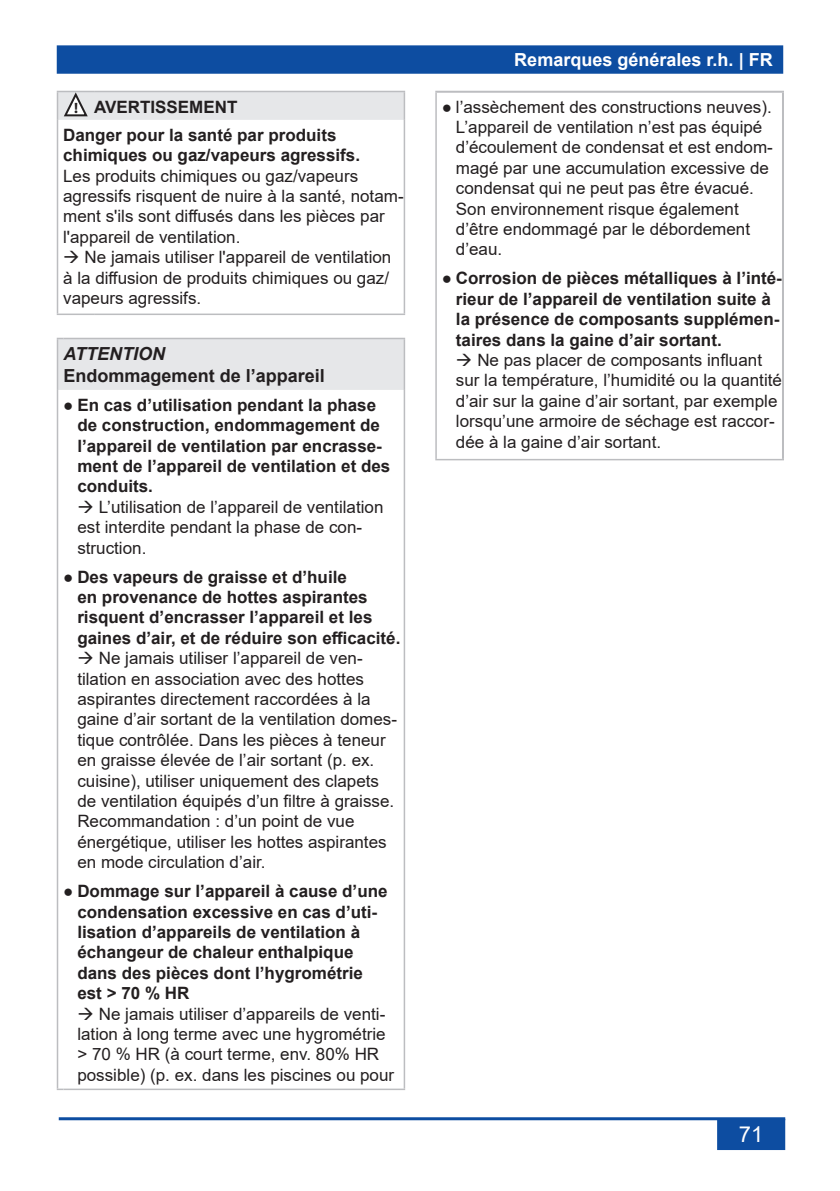
<style>
.page{position:relative;width:840px;height:1191px;background:#fff}
.page>*{position:absolute;margin:0;border:0;box-sizing:border-box;transform-origin:0 0}
.t1{font:22px "Arial";color:#fff}
.t2{font:700 18px "Arial";color:#fff}
.t3{font:700 18px "Arial";color:#231f20}
.t4{font:italic 700 18px "Arial";color:#231f20}
.t5{font:17px/20.4px "Arial";color:#231f20}
.t6{font:700 17px/20.4px "Arial";color:#231f20}
.s1{font-family:"Myriad Pro";font-size:15px}
.s2{font-weight:400}
</style>
<div class="page">
<div style="left:58px;top:46px;width:723px;height:27px;background:#0d4da1"></div>
<div style="left:57px;top:45px;width:725px;height:29px;border:2px solid #0d4da1"></div>
<hr style="left:59px;top:1117px;width:725px;height:3px;background:#0d4da1">
<div style="left:717px;top:1119px;width:66px;height:30px;background:#0d4da1"></div>
<div style="left:716px;top:1118px;width:68px;height:32px;border:2px solid #0d4da1"></div>
<hr style="left:403px;top:120px;width:2px;height:193px;background:#bcbdc0">
<hr style="left:94px;top:91px;width:311px;height:1px;background:#bcbdc0">
<hr style="left:403px;top:92px;width:2px;height:28px;background:#bcbdc0">
<hr style="left:57px;top:120px;width:1px;height:193px;background:#bcbdc0">
<hr style="left:57px;top:313px;width:37px;height:2px;background:#bcbdc0">
<hr style="left:94px;top:313px;width:311px;height:2px;background:#bcbdc0">
<svg style="left:57px;top:91px;width:347px;height:29px;background:#e1e2e4"></svg>
<hr style="left:403px;top:390px;width:2px;height:698px;background:#bcbdc0">
<div style="left:57px;top:338px;width:346px;height:52px;background:#e6e7e9"></div>
<hr style="left:57px;top:339px;width:1px;height:51px;background:#bcbdc0">
<hr style="left:63px;top:338px;width:342px;height:1px;background:#bcbdc0">
<hr style="left:403px;top:339px;width:2px;height:51px;background:#bcbdc0">
<hr style="left:57px;top:390px;width:1px;height:698px;background:#bcbdc0">
<svg style="left:57px;top:1088px;width:6px;height:2px"></svg>
<hr style="left:63px;top:1088px;width:342px;height:2px;background:#bcbdc0">
<hr style="left:435px;top:91px;width:348px;height:2px;background:#bcbdc0">
<hr style="left:781px;top:93px;width:2px;height:366px;background:#bcbdc0">
<hr style="left:435px;top:93px;width:1px;height:366px;background:#bcbdc0">
<hr style="left:435px;top:459px;width:348px;height:1px;background:#bcbdc0">
<p class="t6" style="left:63px;top:93px;width:275px;line-height:28px;text-indent:11px"><span class="s1">!</span> AVERTISSEMENT<br>Danger pour la santé par produits</p>
<p class="t6" style="left:63px;top:145px;width:298px">chimiques ou gaz/vapeurs agressifs.</p>
<p class="t5" style="left:63px;top:165px;width:342px">Les produits chimiques ou gaz/vapeurs agressifs risquent de nuire à la santé, notam&shy;ment s'ils sont diffusés dans les pièces par l'appareil de ventilation.</p>
<p class="t5" style="left:63px;top:247px;width:329px">→ Ne jamais utiliser l'appareil de ventilation à la diffusion de produits chimiques ou gaz/ vapeurs agressifs.</p>
<p class="t4" style="left:63px;top:341px;width:103px">ATTENTION</p>
<p class="t3" style="left:63px;top:363px;width:263px">Endommagement de l’appareil</p>
<p class="t6" style="left:77px;top:395px;width:314px;text-indent:-14px"><span class="s2">●</span> En cas d’utilisation pendant la phase de construction, endommagement de l’appareil de ventilation par encrasse&shy;ment de l’appareil de ventilation et des conduits.</p>
<p class="t5" style="left:77px;top:496px;width:307px">→ L’utilisation de l’appareil de ventilation est interdite pendant la phase de con&shy;struction.</p>
<p class="t6" style="left:77px;top:566px;width:324px;text-indent:-14px"><span class="s2">●</span> Des vapeurs de graisse et d’huile<br>en provenance de hottes aspirantes risquent d’encrasser l’appareil et les gaines d’air, et de réduire son efficacité.</p>
<p class="t5" style="left:77px;top:648px;width:321px">→ Ne jamais utiliser l’appareil de ven&shy;tilation en association avec des hottes aspirantes directement raccordées à la gaine d’air sortant de la ventilation domes&shy;tique contrôlée. Dans les pièces à teneur en graisse élevée de l’air sortant (p. ex. cuisine), utiliser uniquement des clapets de ventilation équipés d’un filtre à graisse.<br>Recommandation : d’un point de vue énergétique, utiliser les hottes aspirantes en mode circulation d’air.</p>
<p class="t6" style="left:77px;top:881px;width:311px;text-indent:-14px"><span class="s2">●</span> Dommage sur l’appareil à cause d’une condensation excessive en cas d’uti&shy;lisation d’appareils de ventilation à échangeur de chaleur enthalpique dans des pièces dont l’hygrométrie est &gt; 70 % HR</p>
<p class="t5" style="left:77px;top:1003px;width:318px">→ Ne jamais utiliser d’appareils de venti&shy;lation à long terme avec une hygrométrie &gt; 70 % HR (à court terme, env. 80% HR possible) (p. ex. dans les piscines ou pour</p>
<p class="t2" style="left:514px;top:47px;width:260px">Remarques générales r.h. | FR</p>
<p class="t5" style="left:455px;top:96px;width:318px;text-indent:-14px">● l’assèchement des constructions neuves).<br>L’appareil de ventilation n’est pas équipé d’écoulement de condensat et est endom&shy;magé par une accumulation excessive de condensat qui ne peut pas être évacué.<br>Son environnement risque également d’être endommagé par le débordement d’eau.</p>
<p class="t6" style="left:455px;top:268px;width:327px;text-indent:-14px"><span class="s2">●</span> Corrosion de pièces métalliques à l’inté&shy;rieur de l’appareil de ventilation suite à la présence de composants supplémen&shy;taires dans la gaine d’air sortant.</p>
<p class="t5" style="left:455px;top:350px;width:327px">→ Ne pas placer de composants influant sur la température, l’humidité ou la quantité d’air sur la gaine d’air sortant, par exemple lorsqu’une armoire de séchage est raccor&shy;dée à la gaine d’air sortant.</p>
<p class="t1" style="left:738px;top:1119px;width:26px">71</p>
</div>
